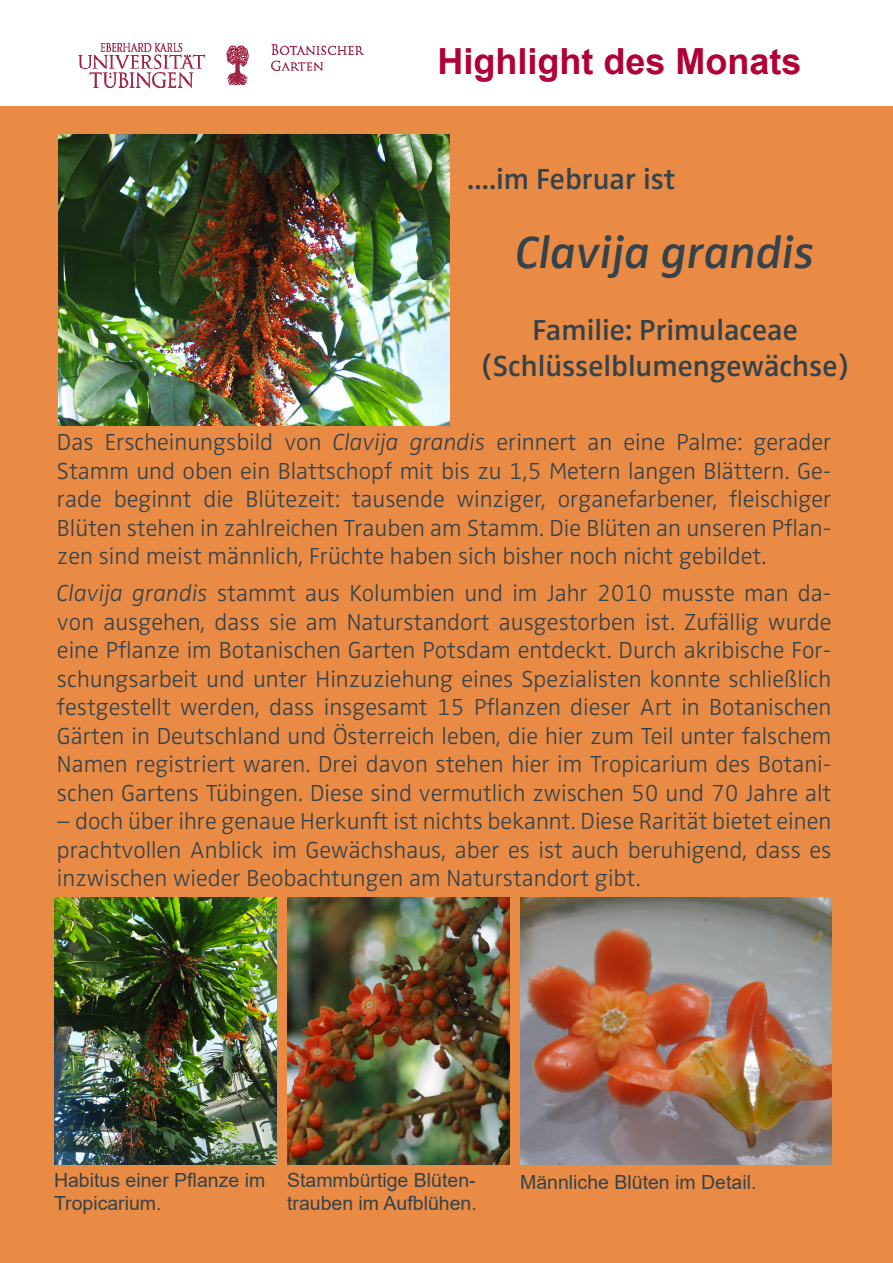
<style>
.page{position:relative;width:893px;height:1263px;background:#fff}
.page>*{position:absolute;margin:0;border:0;box-sizing:border-box;transform-origin:0 0}
.t1{font:italic 600 46.5px "Zwo OT";color:#34434b}
.t2{font:700 36px "Arial";color:#b10035}
.t3{font:600 30px/36px "Zwo OT";color:#34434b;text-align:center}
.t4{font:300 24px/28.5px "Zwo OT";color:#34434b;text-align:justify}
.t5{font:19.5px/23.4px "Arial";color:#34434b}
.s1{font-style:italic}
</style>
<div class="page">
<div style="left:0;top:106px;width:893px;height:1157px;background:#ea8b45"></div>
<img style="left:78px;top:44px;width:285px;height:43px">
<img style="left:58px;top:135px;width:391px;height:290px">
<img style="left:520px;top:898px;width:311px;height:266px">
<img style="left:54px;top:898px;width:222px;height:266px">
<img style="left:287px;top:898px;width:222px;height:266px">
<p class="t2" style="left:438px;top:36px;width:366px">Highlight des Monats</p>
<p class="t3" style="left:467px;top:162px;width:210px">....im Februar ist</p>
<p class="t1" style="left:516px;top:225px;width:300px">Clavija grandis</p>
<p class="t3" style="left:480px;top:312px;width:371px">Familie: Primulaceae (Schlüsselblumengewächse)</p>
<p class="t4" style="left:57px;top:429px;width:776px">Das Erscheinungsbild von <span class="s1">Clavija grandis</span> erinnert an eine Palme: gerader Stamm und oben ein Blattschopf mit bis zu 1,5 Metern langen Blättern. Ge&shy;rade beginnt die Blütezeit: tausende winziger, organefarbener, fleischiger Blüten stehen in zahlreichen Trauben am Stamm. Die Blüten an unseren Pflan&shy;zen sind meist männlich, Früchte haben sich bisher noch nicht gebildet.</p>
<p class="t4" style="left:57px;top:580px;width:776px"><span class="s1">Clavija grandis</span> stammt aus Kolumbien und im Jahr 2010 musste man da&shy;von ausgehen, dass sie am Naturstandort ausgestorben ist. Zufällig wurde eine Pflanze im Botanischen Garten Potsdam entdeckt. Durch akribische For&shy;schungsarbeit und unter Hinzuziehung eines Spezialisten konnte schließlich festgestellt werden, dass insgesamt 15 Pflanzen dieser Art in Botanischen Gärten in Deutschland und Österreich leben, die hier zum Teil unter falschem Namen registriert waren. Drei davon stehen hier im Tropicarium des Botani&shy;schen Gartens Tübingen. Diese sind vermutlich zwischen 50 und 70 Jahre alt</p>
<p class="t4" style="left:57px;top:808px;width:776px">– doch über ihre genaue Herkunft ist nichts bekannt. Diese Rarität bietet einen prachtvollen Anblick im Gewächshaus, aber es ist auch beruhigend, dass es inzwischen wieder Beobachtungen am Naturstandort gibt.</p>
<p class="t5" style="left:54px;top:1168px;width:213px">Habitus einer Pflanze im</p>
<p class="t5" style="left:520px;top:1170px;width:238px">Männliche Blüten im Detail.</p>
<p class="t5" style="left:54px;top:1191px;width:109px">Tropicarium.</p>
<p class="t5" style="left:287px;top:1168px;width:191px">Stammbürtige Blüten&shy;trauben im Aufblühen.</p>
</div>
